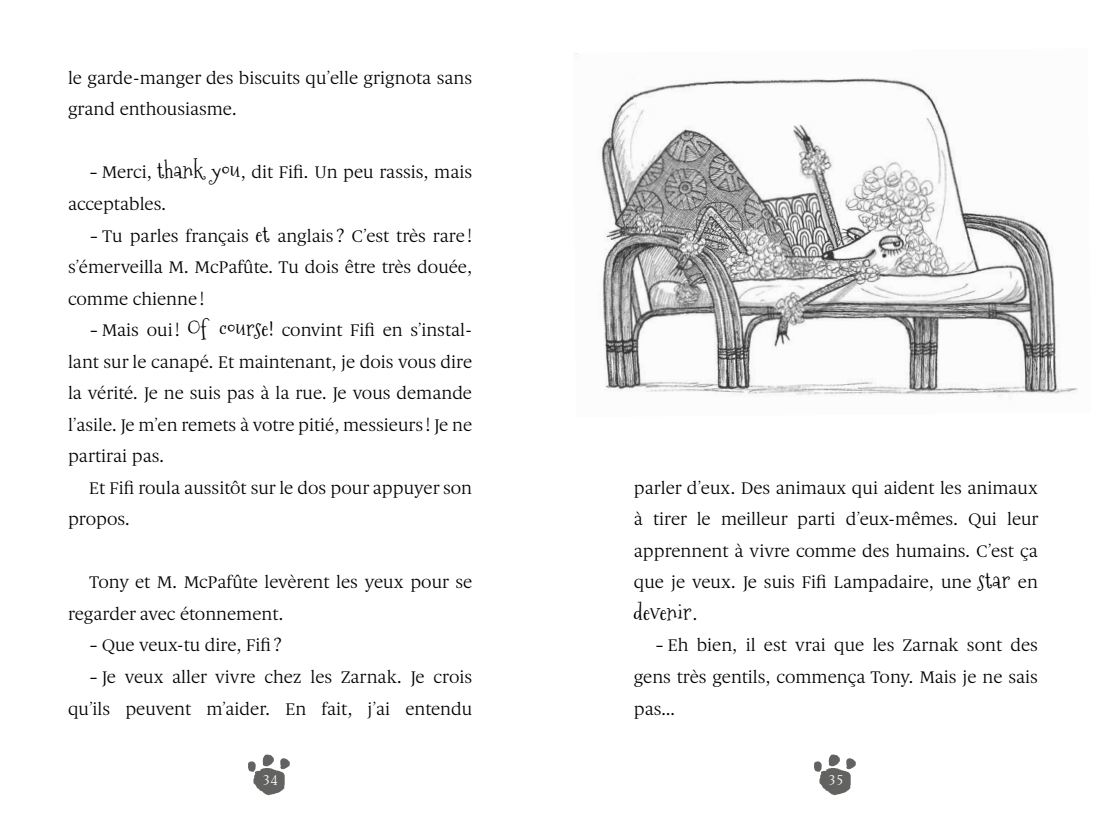
<style>
.page{position:relative;width:1106px;height:830px;background:#fff}
.page>*{position:absolute;margin:0;border:0;box-sizing:border-box;transform-origin:0 0}
.t1{font:21.75px "Mountainsof Christmas";letter-spacing:.01em;color:#000}
.t2{font:18px/31.5px "Gauthier FY";color:#000}
.t3{font:13.5px "Gauthier FY";color:#fff}
.s1{font-family:"Mountainsof Christmas";font-size:21.75px}
.s2{font-family:"Gauthier FY";font-size:18px}
</style>
<div class="page">
<img style="left:575px;top:53px;width:503px;height:344px">
<img style="left:248px;top:754px;width:42px;height:42px">
<img style="left:814px;top:754px;width:42px;height:42px">
<p class="t2" style="left:68px;top:62px;width:405px">le garde-manger des biscuits qu’elle grignota sans grand enthousiasme.</p>
<p class="t2" style="left:68px;top:157px;width:405px;text-indent:21px">– Merci, <span class="s1">thank you</span>, dit Fifi. Un peu rassis, mais acceptables.</p>
<p class="t2" style="left:68px;top:220px;width:405px;text-align:justify;text-indent:21px">– Tu parles français <span class="s1">et</span> anglais? C’est très rare! s’émerveilla M. McPafûte. Tu dois être très douée, comme chienne!</p>
<p class="t2" style="left:68px;top:314px;width:405px;text-align:justify;text-indent:21px">– Mais oui! <span class="s1">Of course!</span> convint Fifi en s’instal&shy;lant sur le canapé. Et maintenant, je dois vous dire la vérité. Je ne suis pas à la rue. Je vous demande l’asile. Je m’en remets à votre pitié, messieurs ! Je ne partirai pas.</p>
<p class="t2" style="left:68px;top:472px;width:405px;text-indent:21px">Et Fifi roula aussitôt sur le dos pour appuyer son propos.</p>
<p class="t2" style="left:68px;top:566px;width:405px;text-indent:21px">Tony et M. McPafûte levèrent les yeux pour se regarder avec étonnement.</p>
<p class="t2" style="left:89px;top:629px;width:194px">– Que veux-tu dire, Fifi?</p>
<p class="t2" style="left:68px;top:661px;width:405px;text-align:right">– Je veux aller vivre chez les Zarnak. Je crois qu’ils peuvent m’aider. En fait, j’ai entendu</p>
<p class="t2" style="left:634px;top:472px;width:406px;text-align:justify">parler d’eux. Des animaux qui aident les animaux à tirer le meilleur parti d’eux-mêmes. Qui leur apprennent à vivre comme des humains. C’est ça que je veux. Je suis Fifi Lampadaire, une <span class="s1">star</span> en</p>
<p class="t1" style="left:634px;top:597px;width:65px">devenir<span class="s2">.</span></p>
<p class="t2" style="left:634px;top:629px;width:405px;text-align:justify;text-indent:21px">– Eh bien, il est vrai que les Zarnak sont des gens très gentils, commença Tony. Mais je ne sais pas…</p>
<p class="t3" style="left:262px;top:772px;width:18px">34</p>
<p class="t3" style="left:827px;top:772px;width:18px">35</p>
</div>
